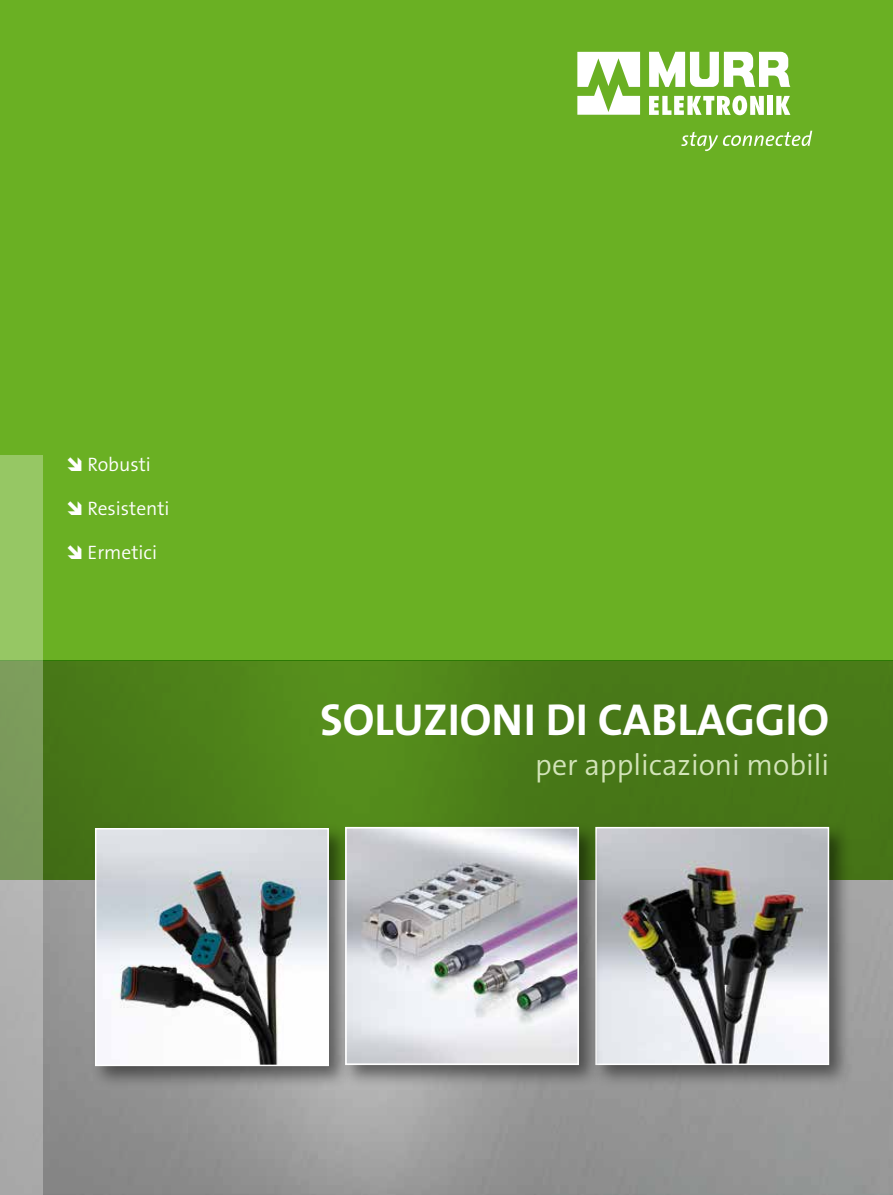
<style>
.page{position:relative;width:893px;height:1195px;background:#fff}
.page>*{position:absolute;margin:0;border:0;box-sizing:border-box;transform-origin:0 0}
.t1{font:700 45px "The Sans B7";color:#fff}
.t2{font:300 30px "The Sans B4";color:#d3e4b9}
.t3{font:300 19.5px "The Sans B4";color:#fff}
</style>
<div class="page">
<div style="left:0;top:0;width:893px;height:660px;background:#6ab023"></div>
<svg style="left:43px;top:660px;width:850px;height:220px;background:#4b7d18"></svg>
<svg style="left:0;top:455px;width:43px;height:740px;background:#98af80"></svg>
<svg style="left:577px;top:52px;width:63px;height:63px"></svg>
<svg style="left:649px;top:96px;width:115px;height:19px"></svg>
<div style="left:767px;top:96px;width:6px;height:19px;background:#fff"></div>
<svg style="left:776px;top:96px;width:14px;height:19px"></svg>
<svg style="left:649px;top:52px;width:141px;height:35px"></svg>
<svg style="left:681px;top:131px;width:131px;height:20px"></svg>
<div style="left:590px;top:821px;width:262px;height:267px;background:#000;opacity:.5"></div>
<img style="left:602px;top:830px;width:224px;height:232px">
<div style="left:595px;top:827px;width:234px;height:238px;border:2px solid #fff"></div>
<div style="left:90px;top:823px;width:262px;height:266px;background:#000;opacity:.5"></div>
<img style="left:98px;top:831px;width:228px;height:232px">
<div style="left:95px;top:828px;width:234px;height:238px;border:2px solid #fff"></div>
<div style="left:340px;top:821px;width:262px;height:267px;background:#000;opacity:.5"></div>
<img style="left:348px;top:830px;width:228px;height:232px">
<div style="left:345px;top:827px;width:234px;height:238px;border:2px solid #fff"></div>
<p class="t3" style="left:88px;top:454px;width:65px">Robusti</p>
<p class="t3" style="left:88px;top:498px;width:83px">Resistenti</p>
<p class="t3" style="left:88px;top:541px;width:71px">Ermetici</p>
<h1 class="t1" style="left:320px;top:695px;width:510px">SOLUZIONI DI CABLAGGIO</h1>
<h2 class="t2" style="left:535px;top:749px;width:295px">per applicazioni mobili</h2>
</div>
